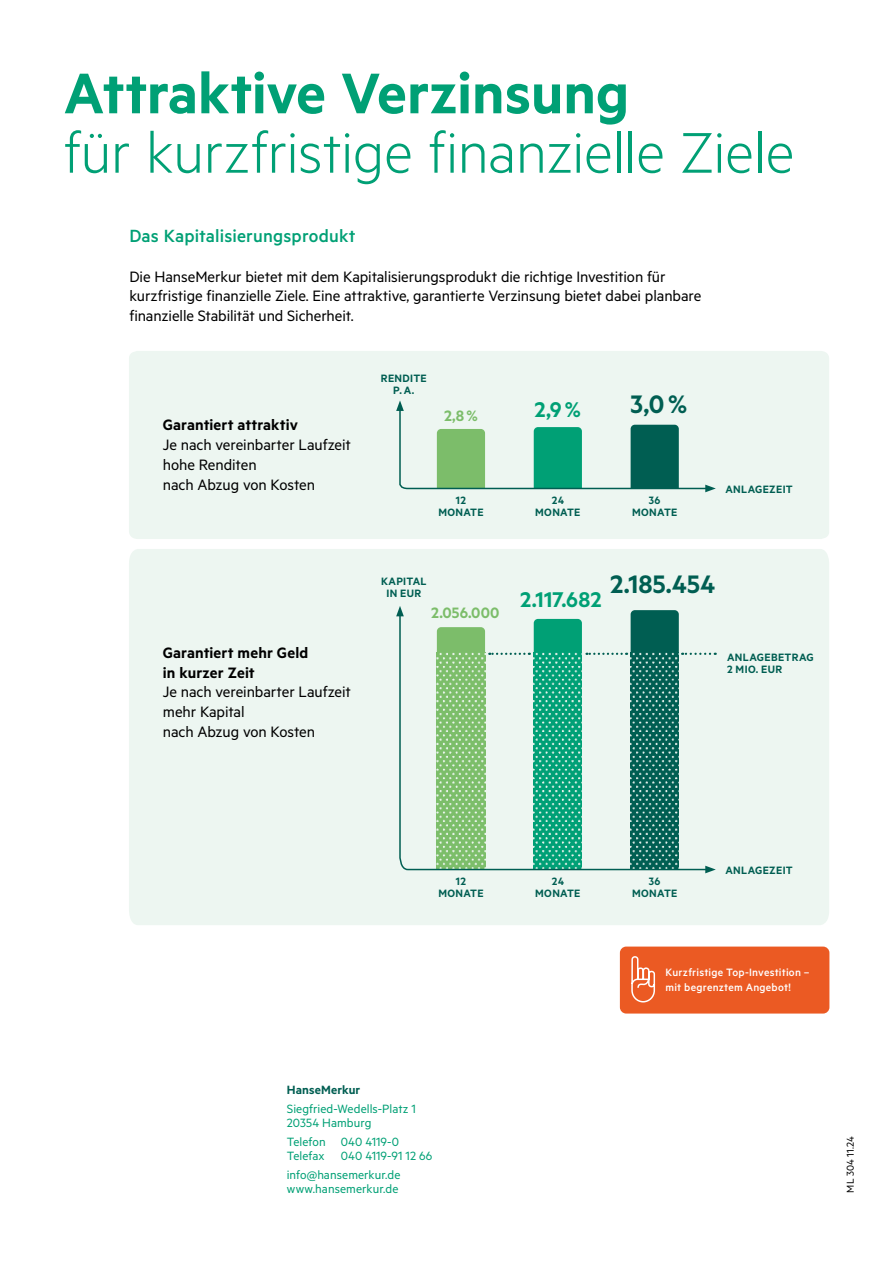
<style>
.page{position:relative;width:893px;height:1263px;background:#fff}
.page>*{position:absolute;margin:0;border:0;box-sizing:border-box;transform-origin:0 0}
.t1{font:300 64.5px "Metric Alt";letter-spacing:-.005em;color:#00a075}
.t2{font:600 64.5px "Metric Alt";color:#00a075}
.t3{font:600 28.5px "Metric Alt";letter-spacing:.005em;color:#005e52}
.t4{font:600 24px "Metric Alt";letter-spacing:.005em;color:#00a075}
.t5{font:500 19.8px "Metric Alt";letter-spacing:.01em;color:#00a075}
.t6{font:16.95px/19.8px "Metric Alt";letter-spacing:-.005em;color:#000}
.t7{font:600 16.95px/19.8px "Metric Alt";letter-spacing:.01em;color:#000}
.t8{font:600 16.95px "Metric Alt";letter-spacing:.005em;color:#7cbd6a}
.t9{font:13.5px/13.5px "Metric Alt";letter-spacing:.005em;color:#00a075}
.t10{font:600 13.5px "Metric Alt";letter-spacing:.01em;color:#005e52}
.t11{font:600 12px/11.9px "Metric Alt";letter-spacing:.025em;color:#005e52;text-align:center}
.t12{font:500 12px/15px "Metric Alt";letter-spacing:.015em;color:#fff}
.t13{font:11.25px "Metric Alt";letter-spacing:.01em;color:#000}
</style>
<div class="page">
<div style="left:129px;top:549px;width:700px;height:376px;background:#edf6f1"></div>
<div style="left:129px;top:351px;width:700px;height:188px;background:#edf6f1"></div>
<svg style="left:396px;top:400px;width:320px;height:92px;background:#add4c3"></svg>
<div style="left:620px;top:946px;width:209px;height:67px;background:#eb5a23;border-radius:6px"></div>
<svg style="left:631px;top:956px;width:25px;height:47px"></svg>
<svg style="left:398px;top:612px;width:39px;height:259px;background:#e0eee7"></svg>
<svg style="left:396px;top:606px;width:8px;height:10px"></svg>
<svg style="left:437px;top:610px;width:279px;height:263px;background:#91c8af"></svg>
<h1 class="t2" style="left:64px;top:55px;width:567px">Attraktive Verzinsung</h1>
<h1 class="t1" style="left:64px;top:115px;width:732px">für kurzfristige finanzielle Ziele</h1>
<p class="t5" style="left:129px;top:224px;width:228px">Das Kapitalisierungsprodukt</p>
<p class="t6" style="left:129px;top:266px;width:574px">Die HanseMerkur bietet mit dem Kapitalisierungsprodukt die richtige Investition für kurzfristige finanzielle Ziele. Eine attraktive, garantierte Verzinsung bietet dabei planbare finanzielle Stabilität und Sicherheit.</p>
<p class="t7" style="left:163px;top:414px;width:137px">Garantiert attraktiv</p>
<p class="t6" style="left:163px;top:434px;width:190px">Je nach vereinbarter Laufzeit hohe Renditen<br>nach Abzug von Kosten</p>
<p class="t11" style="left:381px;top:372px;width:47px">RENDITE<br>P.A.</p>
<p class="t8" style="left:444px;top:406px;width:35px">2,8%</p>
<p class="t11" style="left:438px;top:494px;width:47px">12<br>MONATE</p>
<h3 class="t4" style="left:534px;top:395px;width:48px">2,9%</h3>
<p class="t11" style="left:535px;top:494px;width:47px">24<br>MONATE</p>
<h2 class="t3" style="left:631px;top:387px;width:58px">3,0%</h2>
<p class="t11" style="left:632px;top:494px;width:47px">36<br>MONATE</p>
<p class="t11" style="left:725px;top:483px;width:69px">ANLAGEZEIT</p>
<p class="t7" style="left:163px;top:642px;width:147px">Garantiert mehr Geld in kurzer Zeit</p>
<p class="t6" style="left:163px;top:682px;width:190px">Je nach vereinbarter Laufzeit mehr Kapital<br>nach Abzug von Kosten</p>
<p class="t11" style="left:381px;top:575px;width:47px">KAPITAL<br>IN EUR</p>
<p class="t8" style="left:431px;top:603px;width:70px">2.056.000</p>
<h3 class="t4" style="left:520px;top:585px;width:83px">2.117.682</h3>
<h2 class="t3" style="left:610px;top:567px;width:107px">2.185.454</h2>
<p class="t11" style="left:727px;top:651px;width:88px;text-align:left">ANLAGEBETRAG<br>2 MIO. EUR</p>
<p class="t11" style="left:438px;top:875px;width:47px">12<br>MONATE</p>
<p class="t10" style="left:287px;top:1082px;width:75px">HanseMerkur</p>
<p class="t9" style="left:287px;top:1102px;width:131px">Siegfried-Wedells-Platz 1<br>20354 Hamburg</p>
<p class="t9" style="left:287px;top:1135px;width:147px">Telefon 040 4119-0<br>Telefax 040 4119-91 12 66</p>
<p class="t9" style="left:287px;top:1168px;width:115px">info@hansemerkur.de www.hansemerkur.de</p>
<p class="t11" style="left:535px;top:875px;width:47px">24<br>MONATE</p>
<p class="t11" style="left:632px;top:875px;width:47px">36<br>MONATE</p>
<p class="t11" style="left:725px;top:864px;width:69px">ANLAGEZEIT</p>
<p class="t12" style="left:666px;top:964px;width:145px">Kurzfristige Top-Investition – mit begrenztem Angebot!</p>
<p class="t13" style="left:844px;top:1192px;width:58px;rotate:-90deg">ML 304 11.24</p>
</div>
